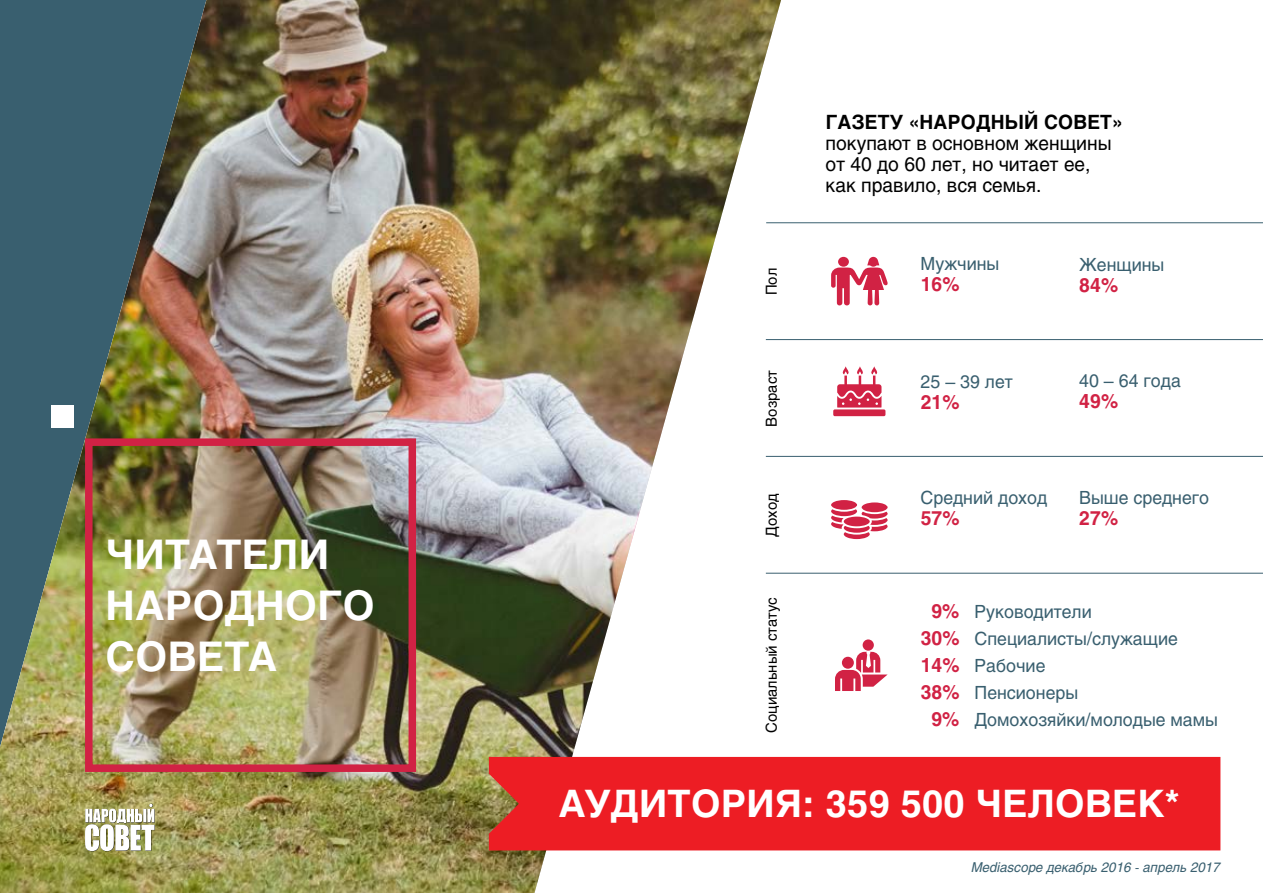
<style>
.page{position:relative;width:1263px;height:893px;background:#fff}
.page>*{position:absolute;margin:0;border:0;box-sizing:border-box;transform-origin:0 0}
.t1{font:700 40.5px/51px "Helios";letter-spacing:.01em;color:#fff}
.t2{font:700 37.5px "Helios";letter-spacing:.01em;color:#fff}
.t3{font:19.5px/21px "Helios";color:#000}
.t4{font:700 19.5px "Helios";letter-spacing:.01em;color:#000}
.t5{font:700 19.5px "Helios";letter-spacing:.01em;color:#d12244}
.t6{font:18px "Helios";color:#395f6f}
.t7{font:15px "Helios";color:#000}
.t8{font:italic 13.5px "Helios";color:#395f6f}
.s1{font-weight:700;font-size:19.5px;color:#d12244}
</style>
<div class="page">
<img style="left:0;top:0;width:781px;height:893px">
<div style="left:489px;top:757px;width:731px;height:93px;background:#ed1d24"></div>
<svg style="left:831px;top:257px;width:57px;height:48px"></svg>
<svg style="left:831px;top:500px;width:57px;height:39px"></svg>
<div style="left:85px;top:438px;width:331px;height:334px;border:8px solid #d12244"></div>
<div style="left:51px;top:405px;width:23px;height:23px;background:#fff"></div>
<hr style="left:766px;top:339px;width:497px;height:1px;background:#395f6f">
<hr style="left:766px;top:456px;width:497px;height:1px;background:#395f6f">
<hr style="left:766px;top:573px;width:497px;height:1px;background:#395f6f">
<hr style="left:766px;top:222px;width:497px;height:1px;background:#395f6f">
<svg style="left:85px;top:804px;width:70px;height:47px"></svg>
<div style="left:833px;top:409px;width:52px;height:7px;background:#d12244;border-radius:2px"></div>
<svg style="left:837px;top:366px;width:44px;height:42px"></svg>
<svg style="left:835px;top:639px;width:53px;height:52px"></svg>
<h1 class="t1" style="left:105px;top:528px;width:270px">Читатели<br>Народного сов ета</h1>
<p class="t7" style="left:762px;top:295px;width:29px;rotate:-90deg">Пол</p>
<p class="t7" style="left:762px;top:426px;width:58px;rotate:-90deg">Возраст</p>
<p class="t7" style="left:762px;top:537px;width:44px;rotate:-90deg">Доход</p>
<p class="t4" style="left:826px;top:109px;width:299px">газету «Народный совет»</p>
<p class="t3" style="left:826px;top:132px;width:287px">покупают в основном женщины от 40 до 60 лет, но читает ее, как правило, вся семья.</p>
<p class="t6" style="left:920px;top:252px;width:80px">Мужчины</p>
<p class="t5" style="left:921px;top:272px;width:40px">16%</p>
<p class="t6" style="left:1079px;top:253px;width:87px">Женщины</p>
<p class="t5" style="left:1079px;top:273px;width:41px">84%</p>
<p class="t6" style="left:920px;top:370px;width:94px">25 – 39 лет</p>
<p class="t5" style="left:921px;top:389px;width:40px">21%</p>
<p class="t6" style="left:920px;top:486px;width:128px">Средний доход</p>
<p class="t5" style="left:921px;top:505px;width:41px">57%</p>
<p class="t6" style="left:1079px;top:369px;width:103px">40 – 64 года</p>
<p class="t5" style="left:1079px;top:388px;width:41px">49%</p>
<p class="t6" style="left:1079px;top:486px;width:131px">Выше среднего</p>
<p class="t5" style="left:1079px;top:505px;width:41px">27%</p>
<p class="t7" style="left:762px;top:733px;width:137px;rotate:-90deg">Социальный статус</p>
<p class="t6" style="left:931px;top:600px;width:162px"><span class="s1">9%</span> Руководители</p>
<p class="t6" style="left:921px;top:627px;width:259px"><span class="s1">30%</span> Специалисты/служащие</p>
<p class="t6" style="left:921px;top:654px;width:126px"><span class="s1">14%</span> Рабочие</p>
<p class="t6" style="left:921px;top:681px;width:159px"><span class="s1">38%</span> Пенсионеры</p>
<p class="t6" style="left:931px;top:708px;width:288px"><span class="s1">9%</span> Домохозяйки/молодые мамы</p>
<h2 class="t2" style="left:559px;top:780px;width:622px">Аудитория: 359 500 человек*</h2>
<p class="t8" style="left:971px;top:858px;width:251px">Mediascope декабрь 2016 - апрель 2017</p>
</div>
